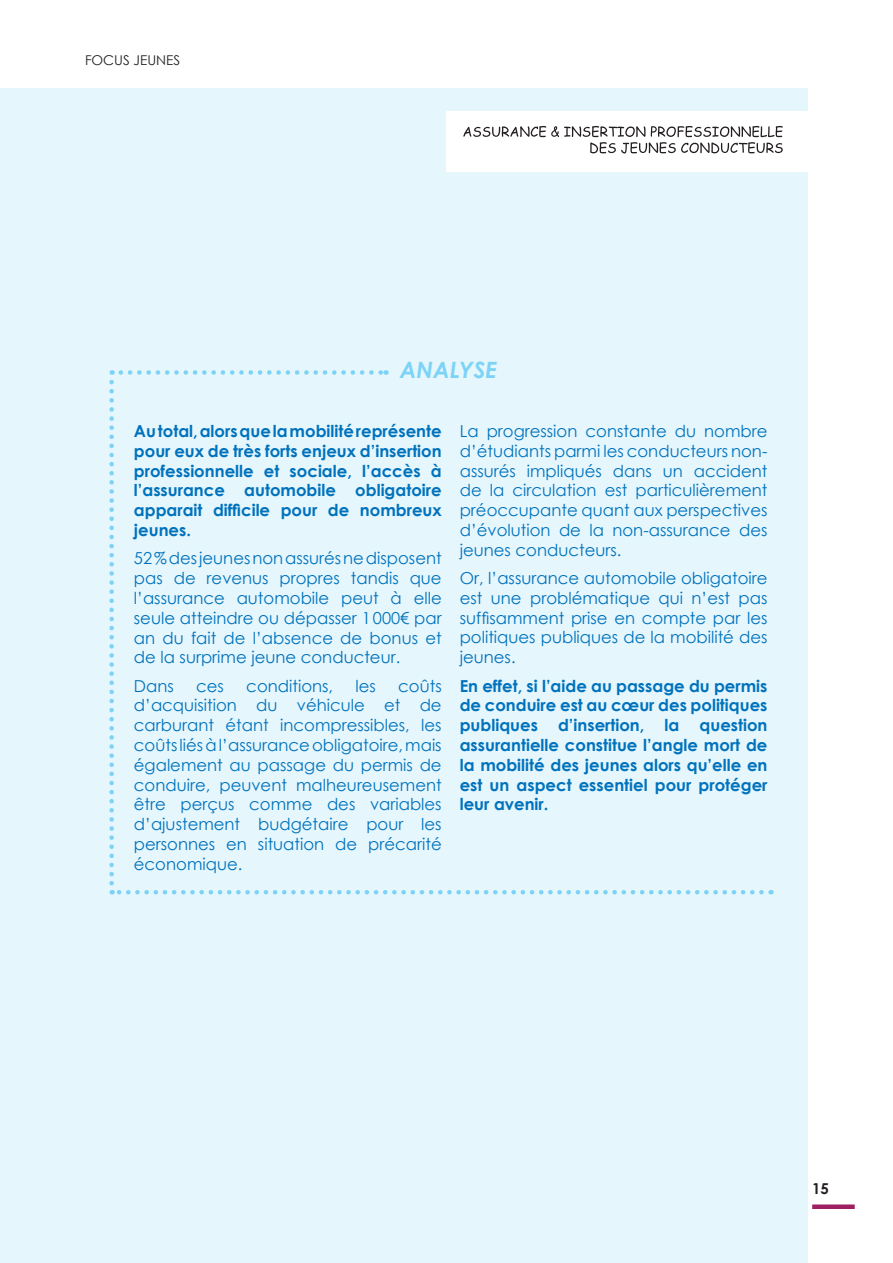
<style>
.page{position:relative;width:893px;height:1263px;background:#fff}
.page>*{position:absolute;margin:0;border:0;box-sizing:border-box;transform-origin:0 0}
.t1{font:italic 700 22.5px "Century Gothic";color:#7cd3f6}
.t2{font:16.5px/19.8px "Century Gothic";color:#0072bc;text-align:justify}
.t3{font:700 16.5px/19.8px "Century Gothic";color:#0072bc;text-align:justify}
.t4{font:700 15px "Century Gothic";color:#231f20}
.t5{font:13.5px "Century Gothic";color:#231f20}
</style>
<div class="page">
<div style="left:812px;top:1204px;width:43px;height:5px;background:#9e1f62"></div>
<div style="left:0;top:89px;width:808px;height:1174px;background:#e5f6fd"></div>
<svg style="left:112px;top:890px;width:649px;height:4px"></svg>
<svg style="left:109px;top:370px;width:5px;height:513px"></svg>
<svg style="left:121px;top:370px;width:266px;height:5px"></svg>
<div style="left:446px;top:111px;width:377px;height:60px;background:#fff"></div>
<svg style="left:463px;top:126px;width:320px;height:27px"></svg>
<p class="t5" style="left:85px;top:51px;width:97px">FOCUS JEUNES</p>
<h1 class="t1" style="left:400px;top:352px;width:99px">ANALYSE</h1>
<p class="t3" style="left:134px;top:420px;width:309px">Au total, alors que la mobilité représente pour eux de très forts enjeux d’insertion professionnelle et sociale, l’accès à l’assurance automobile obligatoire apparait difficile pour de nombreux jeunes.</p>
<p class="t2" style="left:134px;top:548px;width:309px">52% des jeunes non assurés ne disposent pas de revenus propres tandis que l’assurance automobile peut à elle seule atteindre ou dépasser 1000€ par an du fait de l’absence de bonus et de la surprime jeune conducteur.</p>
<p class="t2" style="left:134px;top:675px;width:42px">Dans</p>
<p class="t2" style="left:196px;top:675px;width:29px">ces</p>
<p class="t2" style="left:246px;top:675px;width:88px">conditions,</p>
<p class="t2" style="left:355px;top:675px;width:22px">les</p>
<p class="t2" style="left:134px;top:675px;width:309px;text-indent:264px">coûts d’acquisition du véhicule et de carburant étant incompressibles, les coûts liés à l’assurance obligatoire, mais également au passage du permis de conduire, peuvent malheureusement être perçus comme des variables d’ajustement budgétaire pour les personnes en situation de précarité économique.</p>
<p class="t2" style="left:460px;top:421px;width:309px">La progression constante du nombre d’étudiants parmi les conducteurs non&shy;assurés impliqués dans un accident de la circulation est particulièrement préoccupante quant aux perspectives d’évolution de la non-assurance des jeunes conducteurs.</p>
<p class="t2" style="left:460px;top:568px;width:309px">Or, l’assurance automobile obligatoire est une problématique qui n’est pas suffisamment prise en compte par les politiques publiques de la mobilité des jeunes.</p>
<p class="t3" style="left:460px;top:675px;width:309px">En effet, si l’aide au passage du permis de conduire est au cœur des politiques publiques d’insertion, la question assurantielle constitue l’angle mort de la mobilité des jeunes alors qu’elle en est un aspect essentiel pour protéger leur avenir.</p>
<p class="t4" style="left:812px;top:1177px;width:18px">15</p>
</div>
